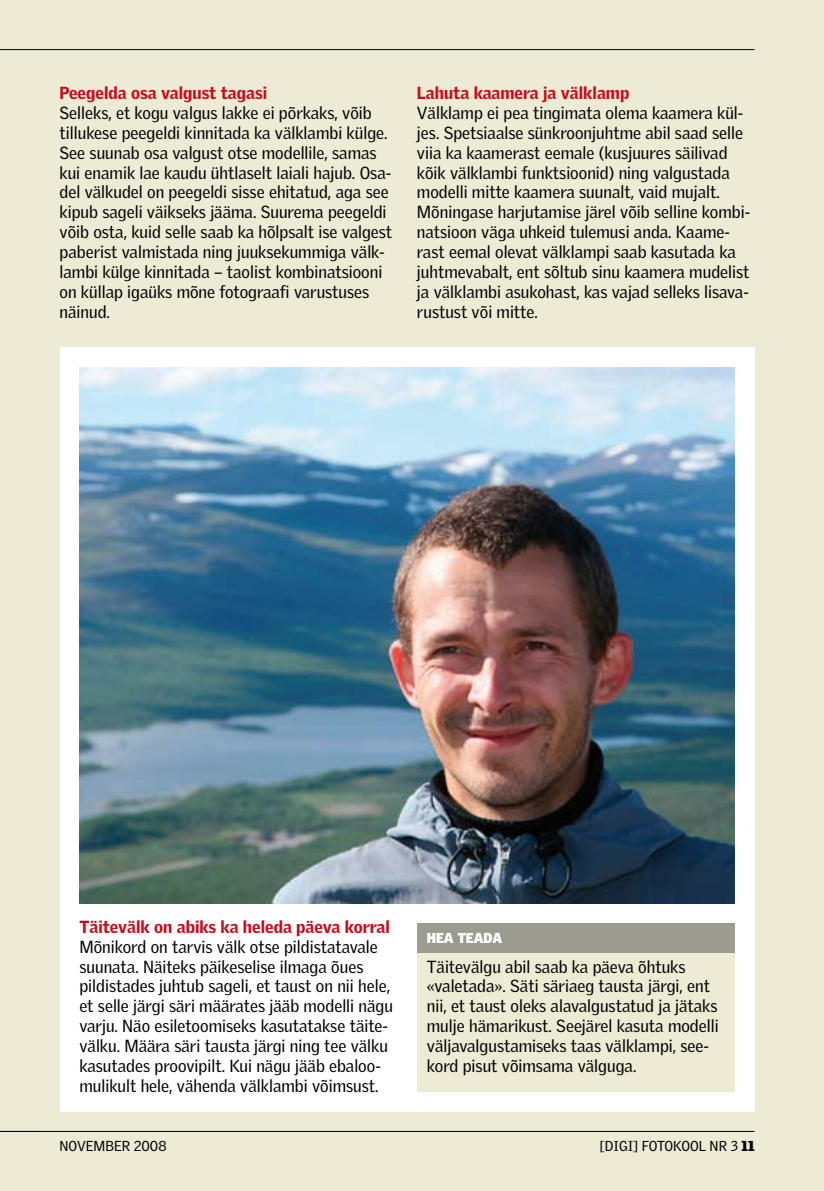
<style>
.page{position:relative;width:824px;height:1191px;background:#fff}
.page>*{position:absolute;margin:0;border:0;box-sizing:border-box;transform-origin:0 0}
.t1{font:17px/19.8px "Griffith Gothic";color:#000}
.t2{font:900 17px "Griffith Gothic";color:#c50e1f}
.t3{font:14px "Griffith Gothic";color:#000}
.t4{font:900 14px "Griffith Gothic";color:#fff}
.s1{font-weight:900}
</style>
<div class="page">
<div style="left:0;top:0;width:823px;height:1191px;background:#edead5"></div>
<div style="left:60px;top:347px;width:694px;height:764px;background:#fff"></div>
<img style="left:79px;top:367px;width:655px;height:536px">
<div style="left:417px;top:923px;width:317px;height:168px;background:#edead5"></div>
<div style="left:417px;top:923px;width:317px;height:29px;background:#9c9b8f"></div>
<hr style="left:0;top:1131px;width:754px;height:1px;background:#000">
<hr style="left:0;top:49px;width:754px;height:1px;background:#000">
<p class="t2" style="left:60px;top:83px;width:209px">Peegelda osa valgust tagasi</p>
<p class="t1" style="left:60px;top:103px;width:334px">Selleks, et kogu valgus lakke ei põrkaks, võib tillukese peegeldi kinnitada ka välklambi külge.<br>See suunab osa valgust otse modellile, samas kui enamik lae kaudu ühtlaselt laiali hajub. Osa&shy;del välkudel on peegeldi sisse ehitatud, aga see kipub sageli väikseks jääma. Suurema peegeldi võib osta, kuid selle saab ka hõlpsalt ise valgest paberist valmistada ning juuksekummiga välk&shy;lambi külge kinnitada – taolist kombinatsiooni on küllap igaüks mõne fotograafi varustuses näinud.</p>
<p class="t2" style="left:417px;top:83px;width:214px">Lahuta kaamera ja välklamp</p>
<p class="t1" style="left:417px;top:103px;width:334px">Välklamp ei pea tingimata olema kaamera kül&shy;jes. Spetsiaalse sünkroonjuhtme abil saad selle viia ka kaamerast eemale (kusjuures säilivad kõik välklambi funktsioonid) ning valgustada modelli mitte kaamera suunalt, vaid mujalt.<br>Mõningase harjutamise järel võib selline kombi&shy;natsioon väga uhkeid tulemusi anda. Kaame&shy;rast eemal olevat välklampi saab kasutada ka juhtmevabalt, ent sõltub sinu kaamera mudelist ja välklambi asukohast, kas vajad selleks lisava&shy;rustust või mitte.</p>
<p class="t2" style="left:79px;top:916px;width:312px">Täitevälk on abiks ka heleda päeva korral</p>
<p class="t1" style="left:79px;top:936px;width:315px">Mõnikord on tarvis välk otse pildistatavale suunata. Näiteks päikeselise ilmaga õues pildistades juhtub sageli, et taust on nii hele, et selle järgi säri määrates jääb modelli nägu varju. Näo esiletoomiseks kasutatakse täite&shy;välku. Määra säri tausta järgi ning tee välku kasutades proovipilt. Kui nägu jääb ebaloo&shy;mulikult hele, vähenda välklambi võimsust.</p>
<p class="t4" style="left:427px;top:929px;width:77px">HEA TEADA</p>
<p class="t1" style="left:427px;top:956px;width:293px">Täitevälgu abil saab ka päeva õhtuks «valetada». Säti säriaeg tausta järgi, ent nii, et taust oleks alavalgustatud ja jätaks mulje hämarikust. Seejärel kasuta modelli väljavalgustamiseks taas välklampi, see&shy;kord pisut võimsama välguga.</p>
<p class="t3" style="left:60px;top:1137px;width:108px">novem ber 2008</p>
<p class="t3" style="left:600px;top:1137px;width:74px">[digi] Fotokoo</p>
<p class="t3" style="left:698px;top:1137px;width:57px">l nr 3 <span class="s1">11</span></p>
</div>
